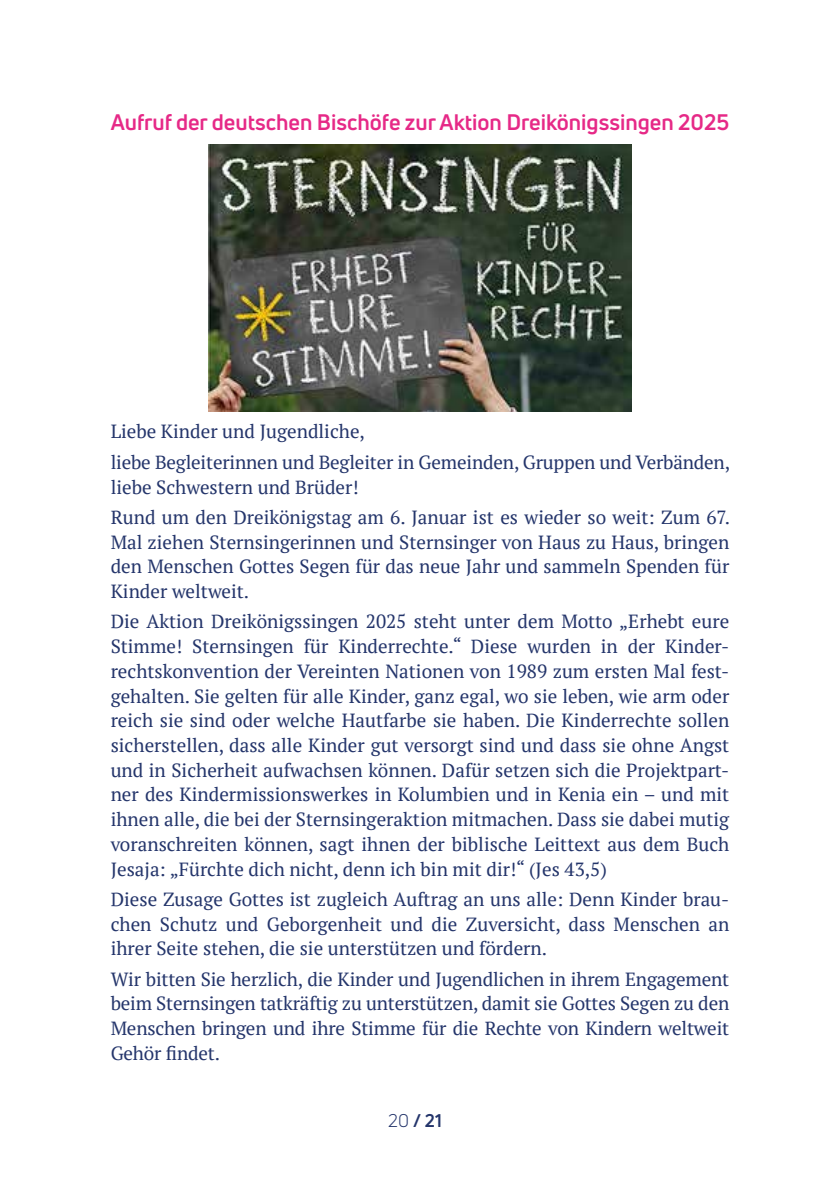
<style>
.page{position:relative;width:840px;height:1191px;background:#fff}
.page>*{position:absolute;margin:0;border:0;box-sizing:border-box;transform-origin:0 0}
.t1{font:700 22px "Uni Neue";color:#e62987}
.t2{font:19px/24.6px "PT Serif";color:#24356b;text-align:justify}
.t3{font:700 18px "Uni Neue";color:#24356b}
.s1{font-weight:400}
</style>
<div class="page">
<img style="left:208px;top:145px;width:423px;height:267px">
<p class="t1" style="left:111px;top:109px;width:619px">Aufruf der deutschen Bischöfe zur Aktion Dreikönigssingen 2025</p>
<p class="t2" style="left:111px;top:416px;width:620px;line-height:30.4px">Liebe Kinder und Jugendliche,<br>liebe Begleiterinnen und Begleiter in Gemeinden, Gruppen und Verbänden,</p>
<p class="t2" style="left:111px;top:471px;width:620px;line-height:30.4px">liebe Schwestern und Brüder!<br>Rund um den Dreikönigstag am 6. Januar ist es wieder so weit: Zum 67.</p>
<p class="t2" style="left:111px;top:529px;width:619px">Mal ziehen Sternsingerinnen und Sternsinger von Haus zu Haus, bringen den Menschen Gottes Segen für das neue Jahr und sammeln Spenden für Kinder weltweit.</p>
<p class="t2" style="left:111px;top:609px;width:620px">Die Aktion Dreikönigssingen 2025 steht unter dem Motto „Erhebt eure Stimme! Sternsingen für Kinderrechte.“ Diese wurden in der Kinder&shy;rechtskonvention der Vereinten Nationen von 1989 zum ersten Mal fest&shy;gehalten. Sie gelten für alle Kinder, ganz egal, wo sie leben, wie arm oder reich sie sind oder welche Hautfarbe sie haben. Die Kinderrechte sollen sicherstellen, dass alle Kinder gut versorgt sind und dass sie ohne Angst und in Sicherheit aufwachsen können. Dafür setzen sich die Projektpart&shy;ner des Kindermissionswerkes in Kolumbien und in Kenia ein – und mit ihnen alle, die bei der Sternsingeraktion mitmachen. Dass sie dabei mutig voranschreiten können, sagt ihnen der biblische Leittext aus dem Buch Jesaja: „Fürchte dich nicht, denn ich bin mit dir!“ (Jes 43,5)</p>
<p class="t2" style="left:111px;top:886px;width:620px">Diese Zusage Gottes ist zugleich Auftrag an uns alle: Denn Kinder brau&shy;chen Schutz und Geborgenheit und die Zuversicht, dass Menschen an ihrer Seite stehen, die sie unterstützen und fördern.</p>
<p class="t2" style="left:111px;top:966px;width:619px">Wir bitten Sie herzlich, die Kinder und Jugendlichen in ihrem Engagement beim Sternsingen tatkräftig zu unterstützen, damit sie Gottes Segen zu den Menschen bringen und ihre Stimme für die Rechte von Kindern weltweit Gehör findet.</p>
<p class="t3" style="left:388px;top:1109px;width:55px"><span class="s1">20</span> / 21</p>
</div>
